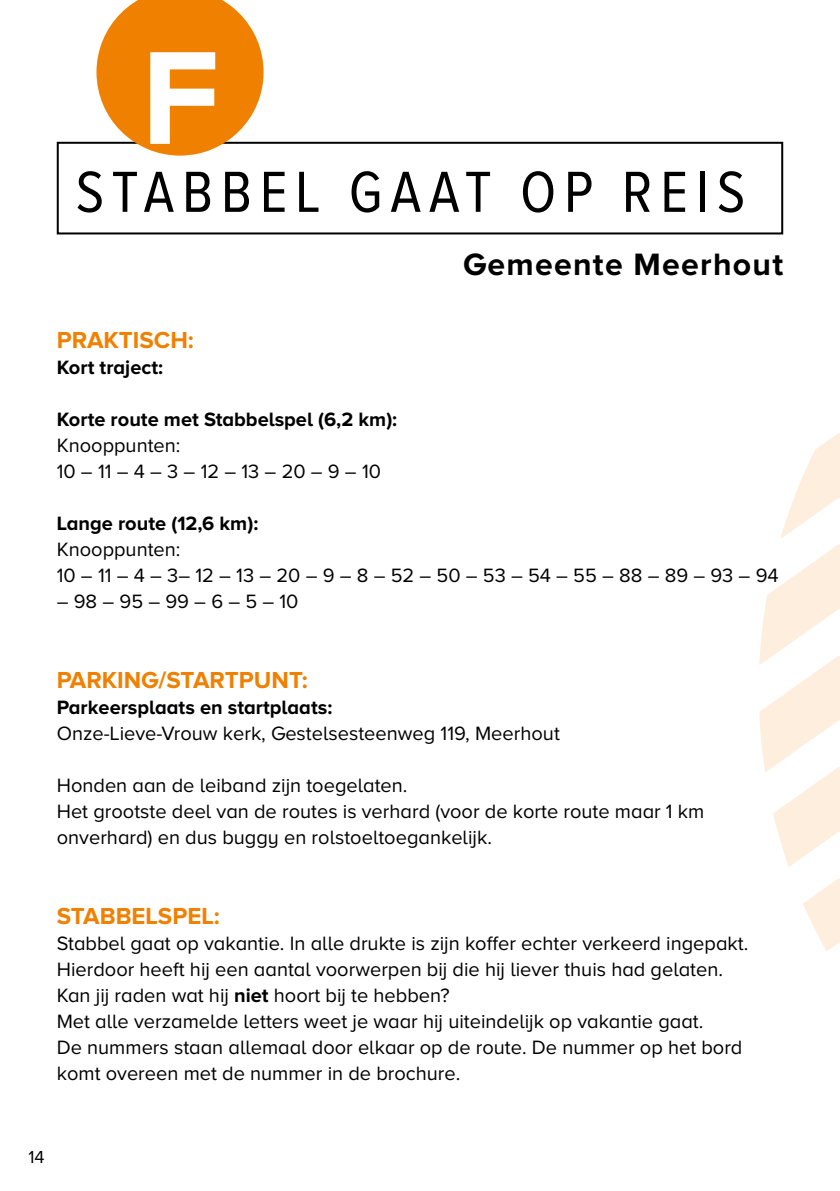
<style>
.page{position:relative;width:840px;height:1191px;background:#fff}
.page>*{position:absolute;margin:0;border:0;box-sizing:border-box;transform-origin:0 0}
.t1{font:700 137.4px "Proxima Nova A";color:#fff}
.t2{font:60px "Proxima Nova Cond";letter-spacing:.13em;color:#000}
.t3{font:700 32px "Proxima Nova A";letter-spacing:.04em;color:#000}
.t4{font:700 24px "Proxima Nova A";color:#f08100}
.t5{font:20px/26px "Proxima Nova A";color:#000}
.t6{font:700 20px "Proxima Nova A";color:#000}
.t7{font:18px "Proxima Nova A";color:#000}
.s1{font-weight:700}
</style>
<div class="page">
<svg style="left:759px;top:433px;width:80px;height:518px"></svg>
<div style="left:57px;top:142px;width:725px;height:92px;border:2px solid #000"></div>
<svg style="left:96px;top:0;width:167px;height:156px"></svg>
<h1 class="t1" style="left:141px;top:20px;width:80px">F</h1>
<h2 class="t2" style="left:76px;top:164px;width:670px">STABBEL GAAT OP REIS</h2>
<h3 class="t3" style="left:463px;top:246px;width:321px">Gemeente Meerhout</h3>
<p class="t4" style="left:57px;top:326px;width:138px">PRAKTISCH:</p>
<p class="t6" style="left:57px;top:356px;width:108px">Kort traject:</p>
<p class="t6" style="left:57px;top:408px;width:342px">Korte route met Stabbelspel (6,2 km):</p>
<p class="t5" style="left:57px;top:432px;width:325px">Knooppunten:<br>10 – 11 – 4 – 3 – 12 – 13 – 20 – 9 – 10</p>
<p class="t6" style="left:57px;top:512px;width:203px">Lange route (12,6 km):</p>
<p class="t5" style="left:57px;top:536px;width:723px">Knooppunten:<br>10 – 11 – 4 – 3– 12 – 13 – 20 – 9 – 8 – 52 – 50 – 53 – 54 – 55 – 88 – 89 – 93 – 94</p>
<p class="t5" style="left:57px;top:588px;width:243px">– 98 – 95 – 99 – 6 – 5 – 10</p>
<p class="t4" style="left:57px;top:666px;width:252px">PARKING/STARTPUNT:</p>
<p class="t6" style="left:57px;top:696px;width:277px">Parkeersplaats en startplaats:</p>
<p class="t5" style="left:57px;top:720px;width:504px">Onze-Lieve-Vrouw kerk, Gestelsesteenweg 119, Meerhout</p>
<p class="t5" style="left:57px;top:772px;width:648px">Honden aan de leiband zijn toegelaten.<br>Het grootste deel van de routes is verhard (voor de korte route maar 1 km onverhard) en dus buggy en rolstoeltoegankelijk.</p>
<p class="t4" style="left:57px;top:902px;width:164px">STABBELSPEL:</p>
<p class="t5" style="left:57px;top:930px;width:692px">Stabbel gaat op vakantie. In alle drukte is zijn koffer echter verkeerd ingepakt.<br>Hierdoor heeft hij een aantal voorwerpen bij die hij liever thuis had gelaten.<br>Kan jij raden wat hij <span class="s1">niet</span> hoort bij te hebben?<br>Met alle verzamelde letters weet je waar hij uiteindelijk op vakantie gaat.<br>De nummers staan allemaal door elkaar op de route. De nummer op het bord komt overeen met de nummer in de brochure.</p>
<p class="t7" style="left:28px;top:1146px;width:18px">14</p>
</div>
